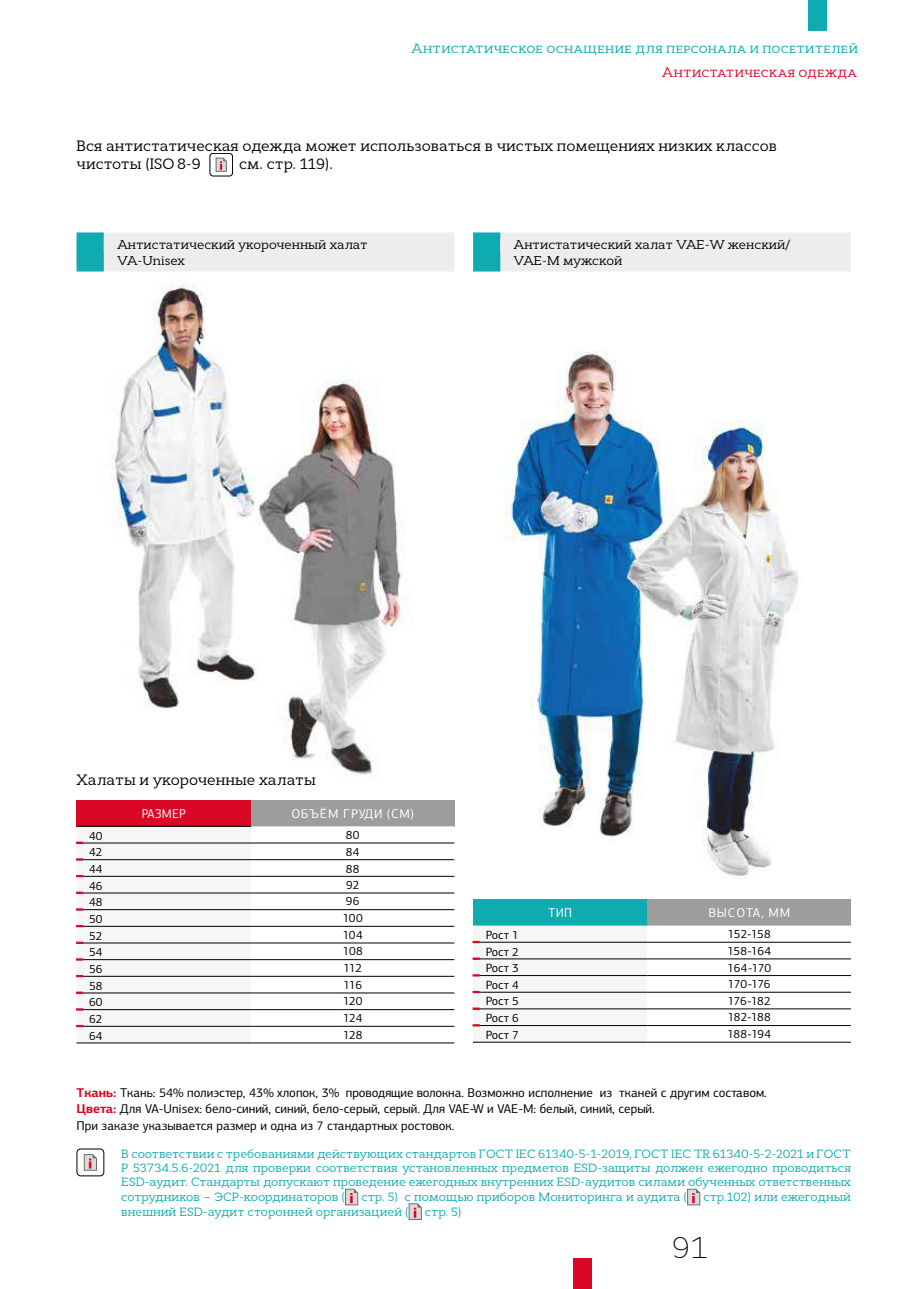
<style>
.page{position:relative;width:919px;height:1289px;background:#fff}
.page>*{position:absolute;margin:0;border:0;box-sizing:border-box;transform-origin:0 0}
.t1{font:200 30px "Cyntho Slab Pro";color:#000}
.t2{font:15px/18px "Cyntho Slab Pro";color:#000}
.t3{font:13.5px "Cyntho Slab Pro";letter-spacing:.015em;color:#0eabb0}
.t4{font:13.5px "Cyntho Slab Pro";letter-spacing:.03em;color:#da0725}
.t5{font:12.75px/16.5px "PF Centro Sans Pro";color:#000}
.t6{font:12.75px/16.5px "Cyntho Slab Pro";color:#000}
.t7{font:12.75px "PF Centro Sans Pro";letter-spacing:.065em;color:#fff}
.t8{font:12.75px "PF Centro Sans Pro";letter-spacing:.065em;color:#fff;scale:.95 1}
.t9{font:12px/14.4px "Cyntho Slab Pro";color:#0eabb0;text-align:justify}
.t10{font:12px "PF Centro Sans Pro";color:#000}
.s1{font-weight:700;color:#da0725}
</style>
<div class="page">
<div style="left:808px;top:0;width:18px;height:31px;background:#0eabb0"></div>
<div style="left:573px;top:1258px;width:18px;height:30px;background:#da0725"></div>
<img style="left:504px;top:351px;width:294px;height:527px">
<div style="left:473px;top:899px;width:174px;height:26px;background:#0eabb0"></div>
<div style="left:647px;top:899px;width:203px;height:26px;background:#9d9d9c"></div>
<svg style="left:473px;top:925px;width:377px;height:102px"></svg>
<hr style="left:647px;top:942px;width:203px;height:1px;background:#000">
<hr style="left:473px;top:958px;width:174px;height:1px;background:#000">
<hr style="left:647px;top:958px;width:203px;height:1px;background:#000">
<hr style="left:473px;top:975px;width:174px;height:1px;background:#000">
<hr style="left:647px;top:975px;width:203px;height:1px;background:#000">
<hr style="left:473px;top:991px;width:174px;height:1px;background:#000">
<hr style="left:647px;top:991px;width:203px;height:1px;background:#000">
<hr style="left:473px;top:1008px;width:174px;height:1px;background:#000">
<hr style="left:647px;top:1008px;width:203px;height:1px;background:#000">
<hr style="left:473px;top:1025px;width:174px;height:1px;background:#000">
<hr style="left:647px;top:1025px;width:203px;height:1px;background:#000">
<hr style="left:473px;top:1041px;width:174px;height:1px;background:#000">
<hr style="left:647px;top:1041px;width:203px;height:1px;background:#000">
<hr style="left:473px;top:942px;width:174px;height:1px;background:#000">
<img style="left:85px;top:271px;width:320px;height:505px">
<div style="left:77px;top:232px;width:377px;height:39px;background:#ededed"></div>
<div style="left:77px;top:232px;width:27px;height:39px;background:#0eabb0"></div>
<div style="left:473px;top:232px;width:377px;height:39px;background:#ededed"></div>
<div style="left:473px;top:232px;width:27px;height:39px;background:#0eabb0"></div>
<div style="left:76px;top:799px;width:175px;height:27px;background:#da0725"></div>
<div style="left:251px;top:799px;width:203px;height:27px;background:#9d9d9c"></div>
<svg style="left:76px;top:826px;width:378px;height:200px"></svg>
<hr style="left:251px;top:842px;width:203px;height:1px;background:#000">
<hr style="left:76px;top:859px;width:175px;height:1px;background:#000">
<hr style="left:251px;top:859px;width:203px;height:1px;background:#000">
<hr style="left:76px;top:876px;width:175px;height:1px;background:#000">
<hr style="left:251px;top:876px;width:203px;height:1px;background:#000">
<hr style="left:76px;top:892px;width:175px;height:1px;background:#000">
<hr style="left:251px;top:892px;width:203px;height:1px;background:#000">
<hr style="left:76px;top:909px;width:175px;height:1px;background:#000">
<hr style="left:251px;top:909px;width:203px;height:1px;background:#000">
<hr style="left:76px;top:926px;width:175px;height:1px;background:#000">
<hr style="left:251px;top:926px;width:203px;height:1px;background:#000">
<hr style="left:76px;top:942px;width:175px;height:1px;background:#000">
<hr style="left:251px;top:942px;width:203px;height:1px;background:#000">
<hr style="left:76px;top:959px;width:175px;height:1px;background:#000">
<hr style="left:251px;top:959px;width:203px;height:1px;background:#000">
<hr style="left:76px;top:976px;width:175px;height:1px;background:#000">
<hr style="left:251px;top:976px;width:203px;height:1px;background:#000">
<hr style="left:76px;top:992px;width:175px;height:1px;background:#000">
<hr style="left:251px;top:992px;width:203px;height:1px;background:#000">
<hr style="left:76px;top:1009px;width:175px;height:1px;background:#000">
<hr style="left:251px;top:1009px;width:203px;height:1px;background:#000">
<hr style="left:76px;top:1026px;width:175px;height:1px;background:#000">
<hr style="left:251px;top:1026px;width:203px;height:1px;background:#000">
<hr style="left:76px;top:1042px;width:175px;height:1px;background:#000">
<hr style="left:251px;top:1042px;width:203px;height:1px;background:#000">
<hr style="left:76px;top:826px;width:175px;height:1px;background:#000">
<hr style="left:76px;top:842px;width:175px;height:1px;background:#000">
<svg style="left:345px;top:1188px;width:13px;height:17px"></svg>
<svg style="left:687px;top:1188px;width:13px;height:17px"></svg>
<svg style="left:409px;top:1203px;width:12px;height:16px"></svg>
<div style="left:77px;top:1148px;width:27px;height:28px;border:1px solid #000;border-radius:4px"></div>
<svg style="left:83px;top:1154px;width:14px;height:16px"></svg>
<div style="left:209px;top:153px;width:24px;height:23px;border:1px solid #000;border-radius:3px"></div>
<svg style="left:215px;top:157px;width:12px;height:15px"></svg>
<p class="t3" style="left:411px;top:40px;width:448px">Антистатическое оснащение для персонала и посетителей</p>
<p class="t4" style="left:662px;top:64px;width:195px">Антистатическая одежда</p>
<p class="t2" style="left:77px;top:136px;width:701px">Вся антистатическая одежда может использоваться в чистых помещениях низких классов чистоты (ISO 8-9</p>
<p class="t2" style="left:239px;top:154px;width:95px">см. стр. 119).</p>
<p class="t6" style="left:117px;top:236px;width:252px">Антистатический укороченный халат<br>VA-Unisex</p>
<p class="t6" style="left:514px;top:236px;width:277px">Антистатический халат VAE-W женский/<br>VAE-M мужской</p>
<p class="t2" style="left:77px;top:771px;width:241px">Халаты и укороченные халаты</p>
<p class="t8" style="left:142px;top:805px;width:48px">РАЗМЕР</p>
<p class="t7" style="left:291px;top:805px;width:124px">ОБЪЁМ ГРУДИ (СМ)</p>
<p class="t10" style="left:89px;top:828px;width:15px">40</p>
<p class="t10" style="left:346px;top:827px;width:15px">80</p>
<p class="t10" style="left:89px;top:845px;width:15px">42</p>
<p class="t10" style="left:346px;top:844px;width:15px">84</p>
<p class="t10" style="left:89px;top:861px;width:15px">44</p>
<p class="t10" style="left:346px;top:861px;width:15px">88</p>
<p class="t10" style="left:89px;top:878px;width:15px">46</p>
<p class="t10" style="left:346px;top:877px;width:15px">92</p>
<p class="t10" style="left:89px;top:895px;width:15px">48</p>
<p class="t10" style="left:346px;top:894px;width:15px">96</p>
<p class="t10" style="left:89px;top:911px;width:15px">50</p>
<p class="t10" style="left:342px;top:910px;width:22px">100</p>
<p class="t10" style="left:89px;top:928px;width:15px">52</p>
<p class="t10" style="left:342px;top:927px;width:22px">104</p>
<p class="t10" style="left:89px;top:944px;width:15px">54</p>
<p class="t10" style="left:343px;top:944px;width:22px">108</p>
<p class="t10" style="left:89px;top:961px;width:15px">56</p>
<p class="t10" style="left:343px;top:960px;width:20px">112</p>
<p class="t10" style="left:89px;top:978px;width:15px">58</p>
<p class="t10" style="left:343px;top:977px;width:20px">116</p>
<p class="t10" style="left:89px;top:994px;width:15px">60</p>
<p class="t10" style="left:343px;top:994px;width:21px">120</p>
<p class="t10" style="left:89px;top:1011px;width:15px">62</p>
<p class="t10" style="left:343px;top:1010px;width:21px">124</p>
<p class="t10" style="left:89px;top:1028px;width:15px">64</p>
<p class="t10" style="left:343px;top:1027px;width:21px">128</p>
<p class="t8" style="left:548px;top:905px;width:26px">ТИП</p>
<p class="t7" style="left:708px;top:905px;width:83px">ВЫСОТА, ММ</p>
<p class="t10" style="left:485px;top:927px;width:35px">Рост 1</p>
<p class="t10" style="left:727px;top:926px;width:44px">152-158</p>
<p class="t10" style="left:485px;top:944px;width:35px">Рост 2</p>
<p class="t10" style="left:727px;top:943px;width:45px">158-164</p>
<p class="t10" style="left:485px;top:960px;width:35px">Рост 3</p>
<p class="t10" style="left:727px;top:960px;width:45px">164-170</p>
<p class="t10" style="left:485px;top:977px;width:35px">Рост 4</p>
<p class="t10" style="left:727px;top:976px;width:44px">170-176</p>
<p class="t10" style="left:485px;top:994px;width:35px">Рост 5</p>
<p class="t10" style="left:727px;top:993px;width:45px">176-182</p>
<p class="t10" style="left:485px;top:1010px;width:35px">Рост 6</p>
<p class="t10" style="left:727px;top:1009px;width:45px">182-188</p>
<p class="t10" style="left:485px;top:1027px;width:35px">Рост 7</p>
<p class="t10" style="left:727px;top:1026px;width:45px">188-194</p>
<p class="t5" style="left:77px;top:1084px;width:691px"><span class="s1">Ткань:</span> Ткань: 54% полиэстер, 43% хлопок, 3% проводящие волокна. Возможно исполнение из тканей с другим составом.<br><span class="s1">Цвета:</span> Для VA-Unisex: бело-синий, синий, бело-серый, серый. Для VAE-W и VAE-M: белый, синий, серый.<br>При заказе указывается размер и одна из 7 стандартных ростовок.</p>
<p class="t9" style="left:121px;top:1146px;width:731px">В соответствии с требованиями действующих стандартов ГОСТ IEC 61340-5-1-2019, ГОСТ IEC TR 61340-5-2-2021 и ГОСТ Р 53734.5.6-2021 для проверки соответствия установленных предметов ESD-защиты должен ежегодно проводиться ESD-аудит. Стандарты допускают проведение ежегодных внутренних ESD-аудитов силами обученных ответственных сотрудников – ЭСР-координаторов (</p>
<p class="t9" style="left:361px;top:1189px;width:327px">стр. 5) с помощью приборов Мониторинга и аудита (</p>
<p class="t9" style="left:703px;top:1189px;width:149px">стр.102) или ежегодный</p>
<p class="t9" style="left:121px;top:1204px;width:289px">внешний ESD-аудит сторонней организацией (</p>
<p class="t9" style="left:425px;top:1204px;width:38px">стр. 5)</p>
<h1 class="t1" style="left:672px;top:1228px;width:37px">91</h1>
</div>
